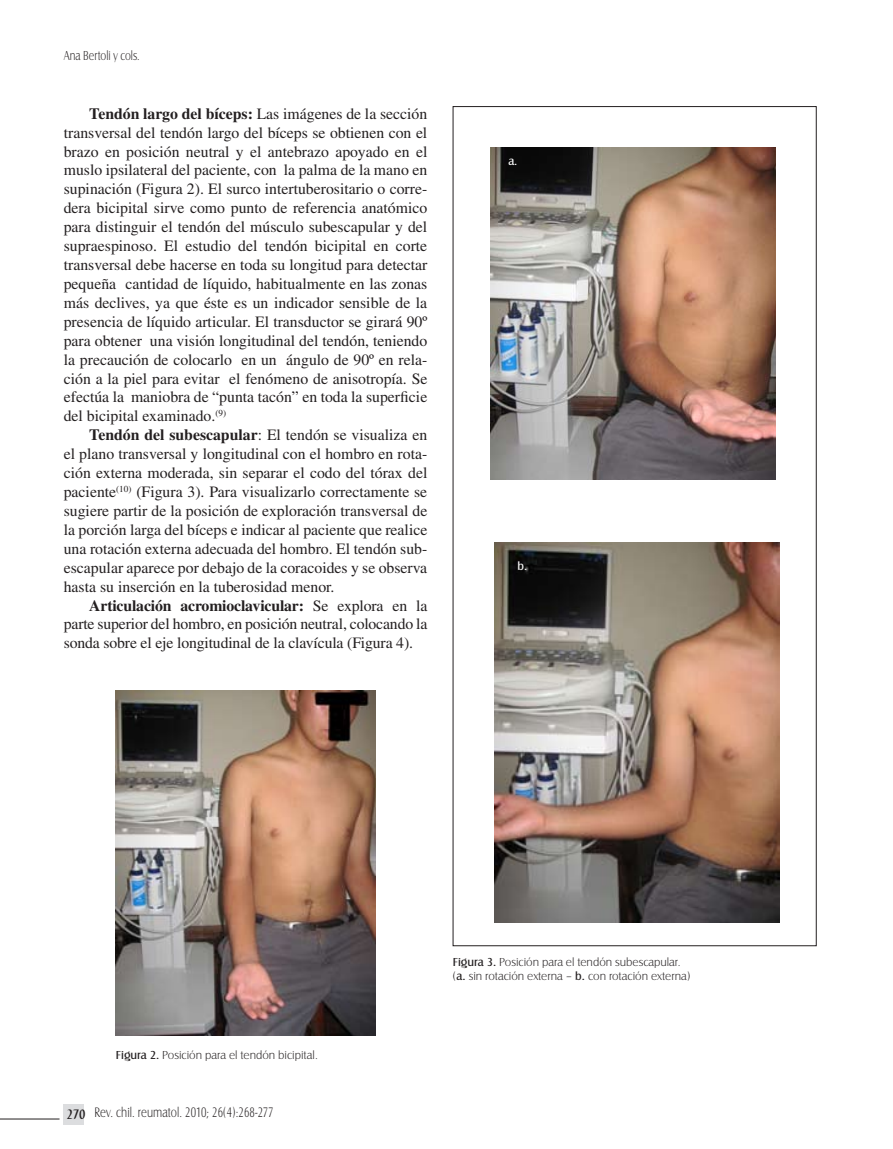
<style>
.page{position:relative;width:893px;height:1149px;background:#fff}
.page>*{position:absolute;margin:0;border:0;box-sizing:border-box;transform-origin:0 0}
.cuerpo_del_texto{font:15.75px/18.9px "Times";color:#231f20;text-align:justify}
.autor{font:14.25px "Castle T Ligh";letter-spacing:.01em;color:#231f20;scale:.8 1}
.t1{font:700 14.25px "Barbedor T";color:#231f20;scale:.8 1}
.cuerpo_del_texto-2{font:13.5px "Castle T Ligh";color:#231f20;scale:.8 1}
.cuerpo_del_texto-3{font:12px "Castle T Ligh";color:#231f20}
.cuerpo_del_texto-4{font:12px "Castle T";color:#fff}
.s1{font-weight:700}
.s2{font-family:"Castle T"}
</style>
<div class="page">
<div style="left:64px;top:1104px;width:20px;height:20px;background:#dcdddf"></div>
<hr style="left:0;top:1118px;width:60px;height:1px;background:#231f20">
<img style="left:116px;top:690px;width:259px;height:345px">
<img style="left:494px;top:543px;width:285px;height:378px">
<img style="left:490px;top:147px;width:285px;height:332px">
<p class="cuerpo_del_texto-2" style="left:64px;top:48px;width:97px">Ana Bertoli y cols.</p>
<p class="cuerpo_del_texto" style="left:64px;top:104px;width:365px;text-indent:26px"><span class="s1">Tendón largo del bíceps:</span> Las imágenes de la sección transversal del tendón largo del bíceps se obtienen con el brazo en posición neutral y el antebrazo apoyado en el muslo ipsilateral del paciente, con la palma de la mano en supinación (Figura 2). El surco intertuberositario o corre&shy;dera bicipital sirve como punto de referencia anatómico para distinguir el tendón del músculo subescapular y del supraespinoso. El estudio del tendón bicipital en corte transversal debe hacerse en toda su longitud para detectar pequeña cantidad de líquido, habitualmente en las zonas más declives, ya que éste es un indicador sensible de la presencia de líquido articular. El transductor se girará 90º para obtener una visión longitudinal del tendón, teniendo la precaución de colocarlo en un ángulo de 90º en rela&shy;ción a la piel para evitar el fenómeno de anisotropía. Se efectúa la maniobra de “punta tacón” en toda la superficie del bicipital examinado.<sup>(9)</sup></p>
<p class="cuerpo_del_texto" style="left:64px;top:425px;width:365px;text-indent:26px"><span class="s1">Tendón del subescapular</span>: El tendón se visualiza en el plano transversal y longitudinal con el hombro en rota&shy;ción externa moderada, sin separar el codo del tórax del paciente<sup>(10)</sup> (Figura 3). Para visualizarlo correctamente se sugiere partir de la posición de exploración transversal de la porción larga del bíceps e indicar al paciente que realice una rotación externa adecuada del hombro. El tendón sub&shy;escapular aparece por debajo de la coracoides y se observa hasta su inserción en la tuberosidad menor.</p>
<p class="cuerpo_del_texto" style="left:64px;top:595px;width:365px;text-indent:26px"><span class="s1">Articulación acromioclavicular:</span> Se explora en la parte superior del hombro, en posición neutral, colocando la sonda sobre el eje longitudinal de la clavícula (Figura 4).</p>
<p class="cuerpo_del_texto-4" style="left:508px;top:154px;width:11px">a.</p>
<p class="cuerpo_del_texto-4" style="left:517px;top:559px;width:11px">b.</p>
<p class="cuerpo_del_texto-3" style="left:116px;top:1048px;width:203px"><span class="s2">Figura 2.</span> Posición para el tendón bicipital.</p>
<p class="t1" style="left:67px;top:1106px;width:25px">270</p>
<p class="autor" style="left:95px;top:1104px;width:225px">Rev. chil. reumatol. 2010; 26(4):268-277</p>
<p class="cuerpo_del_texto-3" style="left:453px;top:954px;width:229px"><span class="s2">Figura 3.</span> Posición para el tendón subescapular.</p>
<p class="cuerpo_del_texto-3" style="left:453px;top:969px;width:239px">(<span class="s2">a.</span> sin rotación externa – <span class="s2">b.</span> con rotación externa)</p>
</div>
